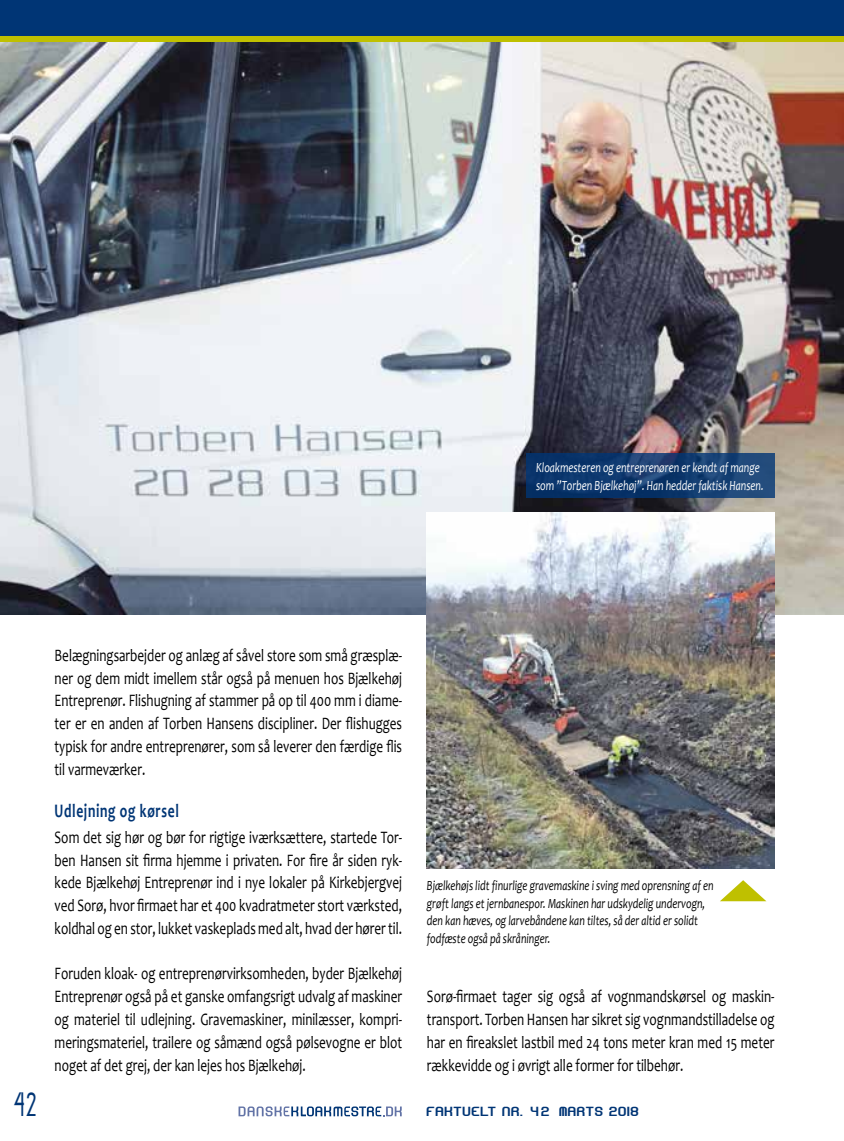
<style>
.page{position:relative;width:844px;height:1141px;background:#fff}
.page>*{position:absolute;margin:0;border:0;box-sizing:border-box;transform-origin:0 0}
.t1{font:800 31.5px "advent";color:#003575;scale:.75 1}
.t2{font:700 19.25px "Candara";letter-spacing:.05em;color:#003575;scale:.7 1}
.t3{font:17.5px/22.8px "Candara";color:#000;text-align:justify;scale:.75 1}
.t4{font:italic 14px/17.5px "Candara";color:#000;scale:.75 1}
.t5{font:italic 14px/17.5px "Candara";color:#fff;scale:.75 1}
.t6{font:12.6px "Hyperion Sunset BRK";letter-spacing:.11em;color:#003575;scale:.7 1}
</style>
<div class="page">
<div style="left:0;top:0;width:843px;height:40px;background:#003575"></div>
<div style="left:0;top:37px;width:843px;height:6px;background:#bfc000"></div>
<svg style="left:238px;top:1106px;width:163px;height:10px"></svg>
<img style="left:0;top:43px;width:843px;height:571px">
<img style="left:427px;top:512px;width:347px;height:356px">
<svg style="left:720px;top:880px;width:46px;height:21px"></svg>
<svg style="left:526px;top:453px;width:248px;height:45px;background:#123b70"></svg>
<p class="t5" style="left:536px;top:459px;width:305px">Kloakmesteren og entreprenøren er kendt af mange som ”Torben Bjælkehøj”. Han hedder faktisk Hansen.</p>
<h1 class="t1" style="left:13px;top:1082px;width:32px">42</h1>
<p class="t3" style="left:55px;top:644px;width:465px">Belægningsarbejder og anlæg af såvel store som små græsplæ&shy;ner og dem midt imellem står også på menuen hos Bjælkehøj Entreprenør. Flishugning af stammer på op til 400 mm i diame&shy;ter er en anden af Torben Hansens discipliner. Der flishugges typisk for andre entreprenører, som så leverer den færdige flis til varmeværker.</p>
<p class="t2" style="left:55px;top:798px;width:179px">Udlejning og kørsel</p>
<p class="t3" style="left:55px;top:826px;width:465px">Som det sig hør og bør for rigtige iværksættere, startede Tor&shy;ben Hansen sit firma hjemme i privaten. For fire år siden ryk&shy;kede Bjælkehøj Entreprenør ind i nye lokaler på Kirkebjergvej ved Sorø, hvor firmaet har et 400 kvadratmeter stort værksted, koldhal og en stor, lukket vaskeplads med alt, hvad der hører til.</p>
<p class="t3" style="left:55px;top:962px;width:465px">Foruden kloak- og entreprenørvirksomheden, byder Bjælkehøj Entreprenør også på et ganske omfangsrigt udvalg af maskiner og materiel til udlejning. Gravemaskiner, minilæsser, kompri&shy;meringsmateriel, trailere og såmænd også pølsevogne er blot noget af det grej, der kan lejes hos Bjælkehøj.</p>
<p class="t4" style="left:427px;top:877px;width:383px">Bjælkehøjs lidt finurlige gravemaskine i sving med oprensning af en grøft langs et jernbanespor. Maskinen har udskydelig undervogn, den kan hæves, og larvebåndene kan tiltes, så der altid er solidt fodfæste også på skråninger.</p>
<p class="t3" style="left:427px;top:985px;width:465px">Sorø-firmaet tager sig også af vognmandskørsel og maskin&shy;transport. Torben Hansen har sikret sig vognmandstilladelse og har en fireakslet lastbil med 24 tons meter kran med 15 meter rækkevidde og i øvrigt alle former for tilbehør.</p>
<p class="t6" style="left:427px;top:1106px;width:304px">FAKTUELT NR. 4 2 MARTS 2018</p>
</div>
